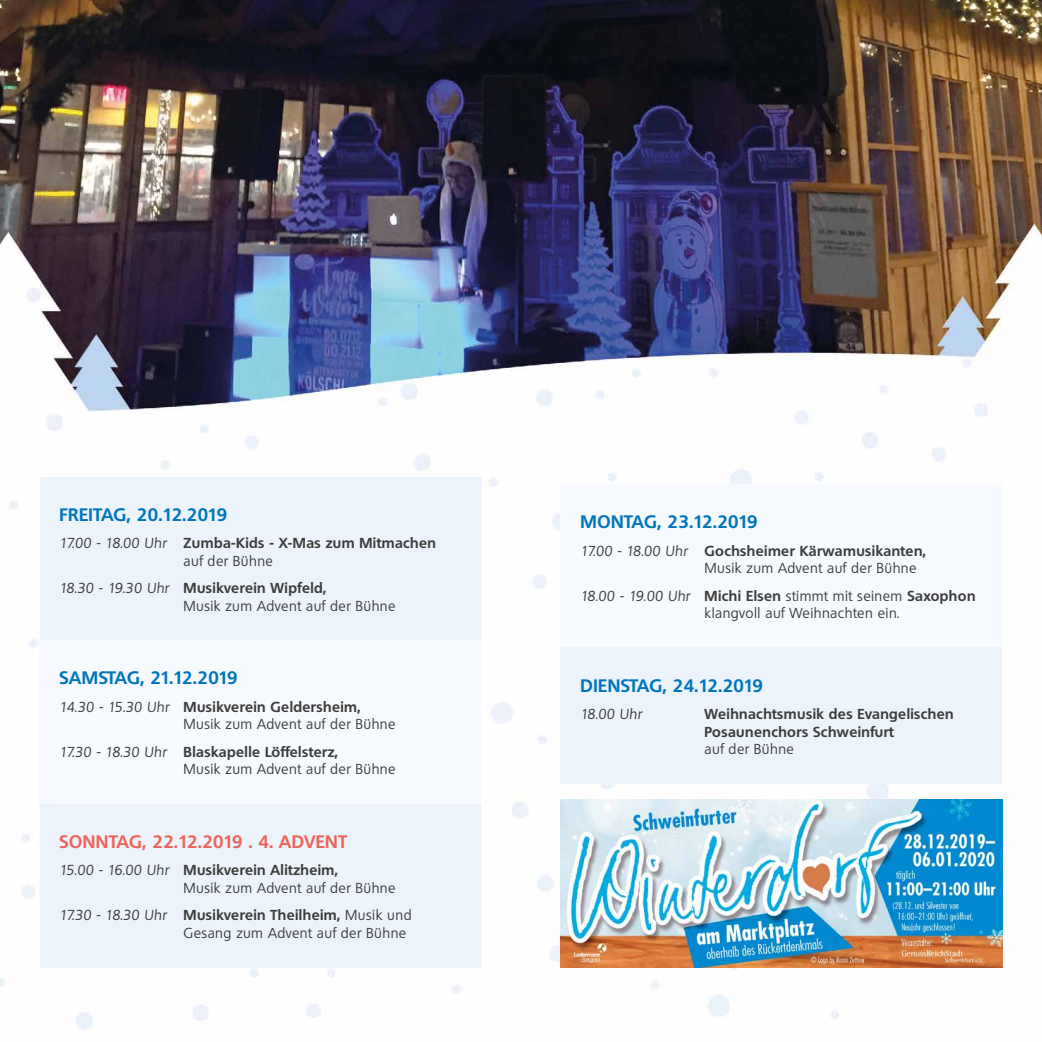
<style>
.page{position:relative;width:1042px;height:1042px;background:#fff}
.page>*{position:absolute;margin:0;border:0;box-sizing:border-box;transform-origin:0 0}
.t1{font:700 17.5px "Quebec";letter-spacing:.01em;color:#0075bc}
.t2{font:700 17.5px "Quebec";letter-spacing:.03em;color:#ec655b}
.t3{font:700 17.5px "Quebec";letter-spacing:.03em;color:#0075bc}
.t4{font:700 17.5px "Quebec";letter-spacing:-.02em;color:#0075bc}
.t5{font:14px/17.5px "Quebec";letter-spacing:.03em;color:#3c3c3b}
.t6{font:700 14px/17.5px "Quebec";letter-spacing:.03em;color:#3c3c3b}
.t7{font:italic 14px "Quebec";letter-spacing:.03em;color:#3c3c3b}
.s1{font-weight:400;font-style:italic}
.s2{font-weight:400}
.s3{font-style:italic}
.s4{font-weight:700}
</style>
<div class="page">
<img style="left:0;top:0;width:1042px;height:1030px">
<img style="left:561px;top:799px;width:441px;height:168px">
<div style="left:40px;top:477px;width:441px;height:490px;background:#ecf3fb"></div>
<div style="left:40px;top:640px;width:441px;height:164px;background:#f6f9fd"></div>
<div style="left:561px;top:484px;width:441px;height:164px;background:#f6f9fd"></div>
<div style="left:561px;top:648px;width:441px;height:136px;background:#ecf3fb"></div>
<p class="t3" style="left:60px;top:503px;width:169px">FREITAG, 20.12.2019</p>
<p class="t6" style="left:184px;top:534px;width:254px;text-indent:-124px"><span class="s1">17.00 - 18.00 Uhr</span> Zumba-Kids - X-Mas zum Mitmachen <span class="s2">auf der Bühne</span></p>
<p class="t5" style="left:184px;top:579px;width:213px;text-indent:-124px"><span class="s3">18.30 - 19.30 Uhr</span> <span class="s4">Musikverein Wipfeld,<br></span>Musik zum Advent auf der Bühne</p>
<p class="t4" style="left:60px;top:666px;width:180px">SAMSTAG, 21.12.2019</p>
<p class="t5" style="left:184px;top:698px;width:213px;text-indent:-124px"><span class="s3">14.30 - 15.30 Uhr</span> <span class="s4">Musikverein Geldersheim,<br></span>Musik zum Advent auf der Bühne</p>
<p class="t5" style="left:184px;top:743px;width:213px;text-indent:-124px"><span class="s3">17.30 - 18.30 Uhr</span> <span class="s4">Blaskapelle Löffelsterz,<br></span>Musik zum Advent auf der Bühne</p>
<p class="t2" style="left:60px;top:830px;width:289px">SONNTAG, 22.12.2019 . 4. ADVENT</p>
<p class="t5" style="left:184px;top:861px;width:213px;text-indent:-124px"><span class="s3">15.00 - 16.00 Uhr</span> <span class="s4">Musikverein Alitzheim,<br></span>Musik zum Advent auf der Bühne</p>
<p class="t5" style="left:184px;top:906px;width:230px;text-indent:-124px"><span class="s3">17.30 - 18.30 Uhr</span> <span class="s4">Musikverein Theilheim,</span> Musik und<br>Gesang zum Advent auf der Bühne</p>
<p class="t1" style="left:580px;top:510px;width:179px">MONTAG, 23.12.2019</p>
<p class="t6" style="left:704px;top:541px;width:223px;text-indent:-124px"><span class="s1">17.00 - 18.00 Uhr</span> Gochsheimer Kärwamusikanten,<br><span class="s2">Musik zum Advent auf der Bühne</span></p>
<p class="t5" style="left:704px;top:587px;width:272px;text-indent:-124px"><span class="s3">18.00 - 19.00 Uhr</span> <span class="s4">Michi Elsen</span> stimmt mit seinem <span class="s4">Saxophon </span>klangvoll auf Weihnachten ein.</p>
<p class="t1" style="left:580px;top:674px;width:184px">DIENSTAG, 24.12.2019</p>
<p class="t7" style="left:580px;top:705px;width:63px">18.00 Uhr</p>
<p class="t6" style="left:704px;top:705px;width:251px">Weihnachtsmusik des Evangelischen<br>Posaunenchors Schweinfurt</p>
<p class="t5" style="left:704px;top:740px;width:91px">auf der Bühne</p>
</div>
